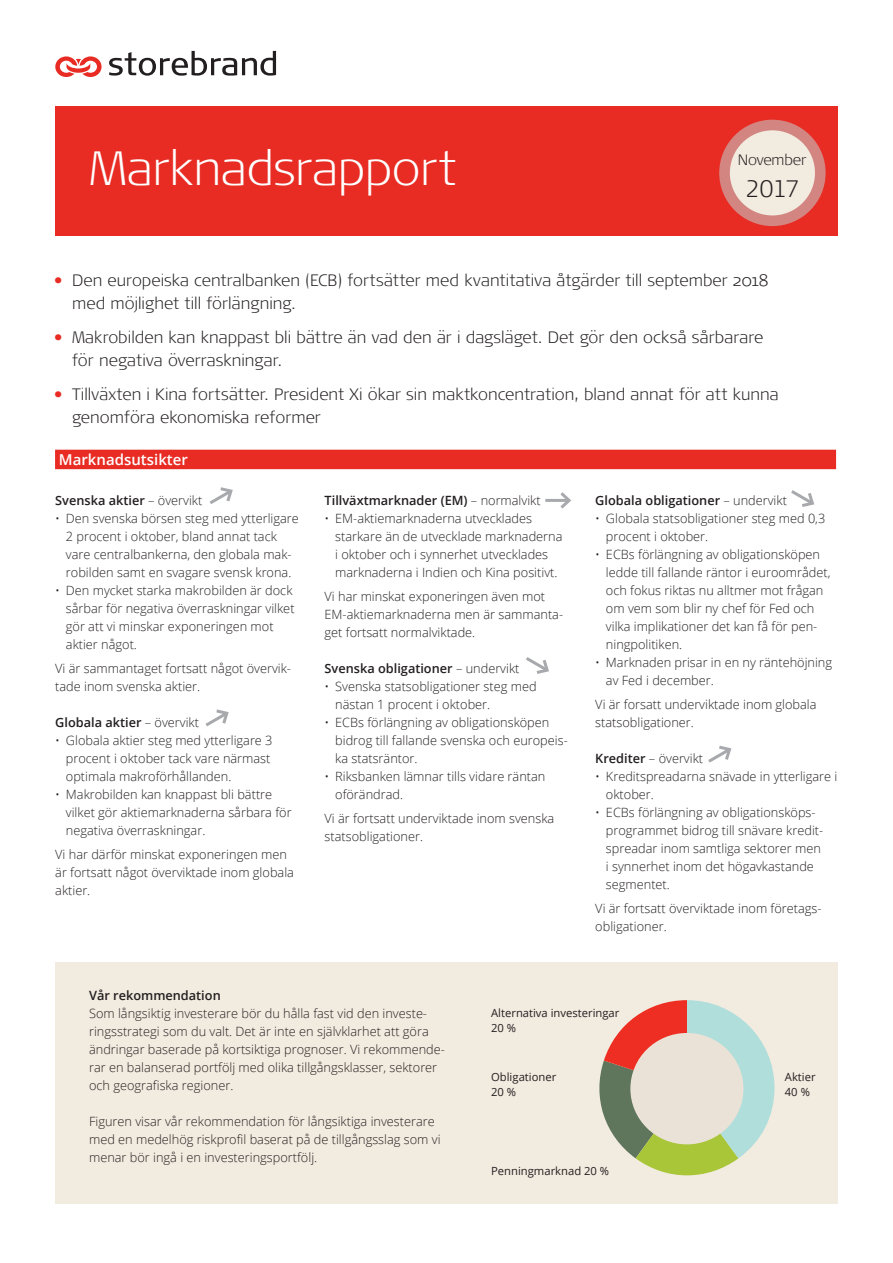
<style>
.page{position:relative;width:893px;height:1263px;background:#fff}
.page>*{position:absolute;margin:0;border:0;box-sizing:border-box;transform-origin:0 0}
.Titel_28_36_svart{font:300 expanded 48px "Signa Pro";letter-spacing:-.005em;color:#fff}
.t1{font:300 expanded 23.85px "Signa Pro";color:#231f20}
.Ingress_12_17_Open_S{font:300 expanded 16.5px/23.2px "Signa Pro";color:#231f20}
.t2{font:600 16.5px "Open Sans";color:#000}
.För_mer_info_Bra_att{font:600 15px "Open Sans";color:#fff}
.t3{font:300 expanded 15px "Signa Pro";letter-spacing:-.01em;color:#231f20}
.Bra_att_veta_Brödtex{font:300 12.75px/18px "Open Sans";color:#231f20}
.Brödtext_1_8_5_12{font:300 12.75px/18px "Open Sans";color:#231f20}
.Bra_att_veta_Brödtex-2{font:600 12.75px "Open Sans";color:#231f20}
.Brödtext_1_8_5_12-2{font:600 12.75px "Open Sans";color:#231f20}
.Fotnot_diagramtext_7{font:11.25px/15px "Open Sans";color:#231f20}
.s1{font-weight:700;font-stretch:normal;color:#e82c24}
.s2{font-weight:300}
.s3{font-weight:600}
</style>
<div class="page">
<div style="left:55px;top:107px;width:782px;height:129px;background:#e82c24"></div>
<div style="left:55px;top:962px;width:782px;height:241px;background:#f2ebe0"></div>
<svg style="left:719px;top:120px;width:107px;height:106px;background:#d28480"></svg>
<div style="left:730px;top:130px;width:85px;height:85px;background:#f2ebe0;border-radius:50%"></div>
<div style="left:55px;top:450px;width:781px;height:19px;background:#e82c24"></div>
<svg style="left:791px;top:490px;width:23px;height:17px"></svg>
<svg style="left:526px;top:657px;width:23px;height:17px"></svg>
<svg style="left:708px;top:745px;width:24px;height:18px"></svg>
<hr style="left:545px;top:499px;width:24px;height:3px;background:#a8a9ad">
<svg style="left:560px;top:492px;width:11px;height:17px"></svg>
<svg style="left:205px;top:709px;width:24px;height:18px"></svg>
<svg style="left:209px;top:487px;width:24px;height:17px"></svg>
<svg style="left:55px;top:56px;width:47px;height:21px"></svg>
<svg style="left:109px;top:51px;width:167px;height:25px"></svg>
<svg style="left:599px;top:1000px;width:175px;height:176px"></svg>
<div style="left:630px;top:1033px;width:113px;height:111px;background:#ebe2d7;border-radius:50%"></div>
<p class="Titel_28_36_svart" style="left:89px;top:135px;width:369px">Marknadsrapport</p>
<p class="t3" style="left:738px;top:149px;width:70px">November</p>
<p class="t1" style="left:745px;top:172px;width:56px">2017</p>
<p class="Ingress_12_17_Open_S" style="left:72px;top:268px;width:698px;text-indent:-18px"><span class="s1">•</span> Den europeiska centralbanken (ECB) fortsätter med kvantitativa åtgärder till september 2018 med möjlighet till förlängning.</p>
<p class="Ingress_12_17_Open_S" style="left:72px;top:325px;width:693px;text-indent:-18px"><span class="s1">•</span> Makrobilden kan knappast bli bättre än vad den är i dagsläget. Det gör den också sårbarare för negativa överraskningar.</p>
<p class="Ingress_12_17_Open_S" style="left:72px;top:382px;width:708px;text-indent:-18px"><span class="s1">•</span> Tillväxten i Kina fortsätter. President Xi ökar sin maktkoncentration, bland annat för att kunna genomföra ekonomiska reformer</p>
<p class="För_mer_info_Bra_att" style="left:59px;top:449px;width:130px">Marknadsutsikter</p>
<p class="Bra_att_veta_Brödtex-2" style="left:55px;top:491px;width:149px">Svenska aktier <span class="s2">– övervikt</span></p>
<p class="Bra_att_veta_Brödtex" style="left:66px;top:508px;width:234px;text-indent:-11px">• Den svenska börsen steg med ytterligare 2 procent i oktober, bland annat tack vare centralbankerna, den globala mak&shy;robilden samt en svagare svensk krona.</p>
<p class="Bra_att_veta_Brödtex" style="left:66px;top:580px;width:230px;text-indent:-11px">• Den mycket starka makrobilden är dock sårbar för negativa överraskningar vilket gör att vi minskar exponeringen mot aktier något.</p>
<p class="Bra_att_veta_Brödtex" style="left:55px;top:658px;width:237px">Vi är sammantaget fortsatt något övervik&shy;tade inom svenska aktier.</p>
<p class="Bra_att_veta_Brödtex-2" style="left:55px;top:713px;width:145px">Globala aktier <span class="s2">– övervikt</span></p>
<p class="Bra_att_veta_Brödtex" style="left:66px;top:730px;width:208px;text-indent:-11px">• Globala aktier steg med ytterligare 3 procent i oktober tack vare närmast optimala makroförhållanden.</p>
<p class="Bra_att_veta_Brödtex" style="left:66px;top:784px;width:227px;text-indent:-11px">• Makrobilden kan knappast bli bättre vilket gör aktiemarknaderna sårbara för negativa överraskningar.</p>
<p class="Bra_att_veta_Brödtex" style="left:55px;top:844px;width:240px">Vi har därför minskat exponeringen men är fortsatt något överviktade inom globala aktier.</p>
<p class="Bra_att_veta_Brödtex-2" style="left:325px;top:491px;width:218px">Tillväxtmarknader (EM) <span class="s2">– normalvikt</span></p>
<p class="Bra_att_veta_Brödtex" style="left:335px;top:508px;width:229px;text-indent:-11px">• EM-aktiemarknaderna utvecklades starkare än de utvecklade marknaderna i oktober och i synnerhet utvecklades marknaderna i Indien och Kina positivt.</p>
<p class="Bra_att_veta_Brödtex" style="left:325px;top:586px;width:240px">Vi har minskat exponeringen även mot<br>EM-aktiemarknaderna men är sammanta&shy;get fortsatt normalviktade.</p>
<p class="Bra_att_veta_Brödtex-2" style="left:325px;top:659px;width:196px">Svenska obligationer <span class="s2">– undervikt</span></p>
<p class="Bra_att_veta_Brödtex" style="left:335px;top:676px;width:203px;text-indent:-11px">• Svenska statsobligationer steg med nästan 1 procent i oktober.</p>
<p class="Bra_att_veta_Brödtex" style="left:335px;top:712px;width:234px;text-indent:-11px">• ECBs förlängning av obligationsköpen bidrog till fallande svenska och europeis&shy;ka statsräntor.</p>
<p class="Bra_att_veta_Brödtex" style="left:335px;top:766px;width:212px;text-indent:-11px">• Riksbanken lämnar tills vidare räntan oförändrad.</p>
<p class="Bra_att_veta_Brödtex" style="left:325px;top:808px;width:231px">Vi är fortsatt underviktade inom svenska statsobligationer.</p>
<p class="Bra_att_veta_Brödtex-2" style="left:595px;top:491px;width:193px">Globala obligationer <span class="s2">– undervikt</span></p>
<p class="Bra_att_veta_Brödtex" style="left:606px;top:508px;width:221px;text-indent:-11px">• Globala statsobligationer steg med 0,3 procent i oktober.</p>
<p class="Bra_att_veta_Brödtex" style="left:606px;top:544px;width:226px;text-indent:-11px">• ECBs förlängning av obligationsköpen ledde till fallande räntor i euroområdet, och fokus riktas nu alltmer mot frågan om vem som blir ny chef för Fed och vilka implikationer det kan få för pen&shy;ningpolitiken.</p>
<p class="Bra_att_veta_Brödtex" style="left:606px;top:652px;width:228px;text-indent:-11px">• Marknaden prisar in en ny räntehöjning av Fed i december.</p>
<p class="Bra_att_veta_Brödtex" style="left:595px;top:694px;width:223px">Vi är forsatt underviktade inom globala statsobligationer.</p>
<p class="Bra_att_veta_Brödtex" style="left:595px;top:748px;width:109px"><span class="s3">Krediter</span> – övervikt</p>
<p class="Bra_att_veta_Brödtex" style="left:606px;top:766px;width:233px;text-indent:-11px">• Kreditspreadarna snävade in ytterligare i oktober.</p>
<p class="Bra_att_veta_Brödtex" style="left:606px;top:802px;width:219px;text-indent:-11px">• ECBs förlängning av obligationsköps&shy;programmet bidrog till snävare kredit&shy;spreadar inom samtliga sektorer men i synnerhet inom det högavkastande segmentet.</p>
<p class="Bra_att_veta_Brödtex" style="left:595px;top:898px;width:228px">Vi är fortsatt överviktade inom företags&shy;obligationer.</p>
<p class="t2" style="left:595px;top:593px;width:182px">SPPs rekomendationer</p>
<p class="Brödtext_1_8_5_12-2" style="left:89px;top:987px;width:133px">Vår rekommendation</p>
<p class="Brödtext_1_8_5_12" style="left:89px;top:1004px;width:357px">Som långsiktig investerare bör du hålla fast vid den investe&shy;ringsstrategi som du valt. Det är inte en självklarhet att göra ändringar baserade på kortsiktiga prognoser. Vi rekommende&shy;rar en balanserad portfölj med olika tillgångsklasser, sektorer och geografiska regioner.</p>
<p class="Brödtext_1_8_5_12" style="left:89px;top:1112px;width:353px">Figuren visar vår rekommendation för långsiktiga investerare med en medelhög riskprofil baserat på de tillgångsslag som vi menar bör ingå i en investeringsportfölj.</p>
<p class="Fotnot_diagramtext_7" style="left:491px;top:1005px;width:130px">Alternativa investeringar<br>20 %</p>
<p class="Fotnot_diagramtext_7" style="left:491px;top:1069px;width:67px">Obligationer<br>20 %</p>
<p class="Fotnot_diagramtext_7" style="left:491px;top:1163px;width:120px">Penningmarknad 20 %</p>
<p class="Fotnot_diagramtext_7" style="left:785px;top:1069px;width:32px">Aktier</p>
<p class="Fotnot_diagramtext_7" style="left:785px;top:1084px;width:27px">40 %</p>
</div>
